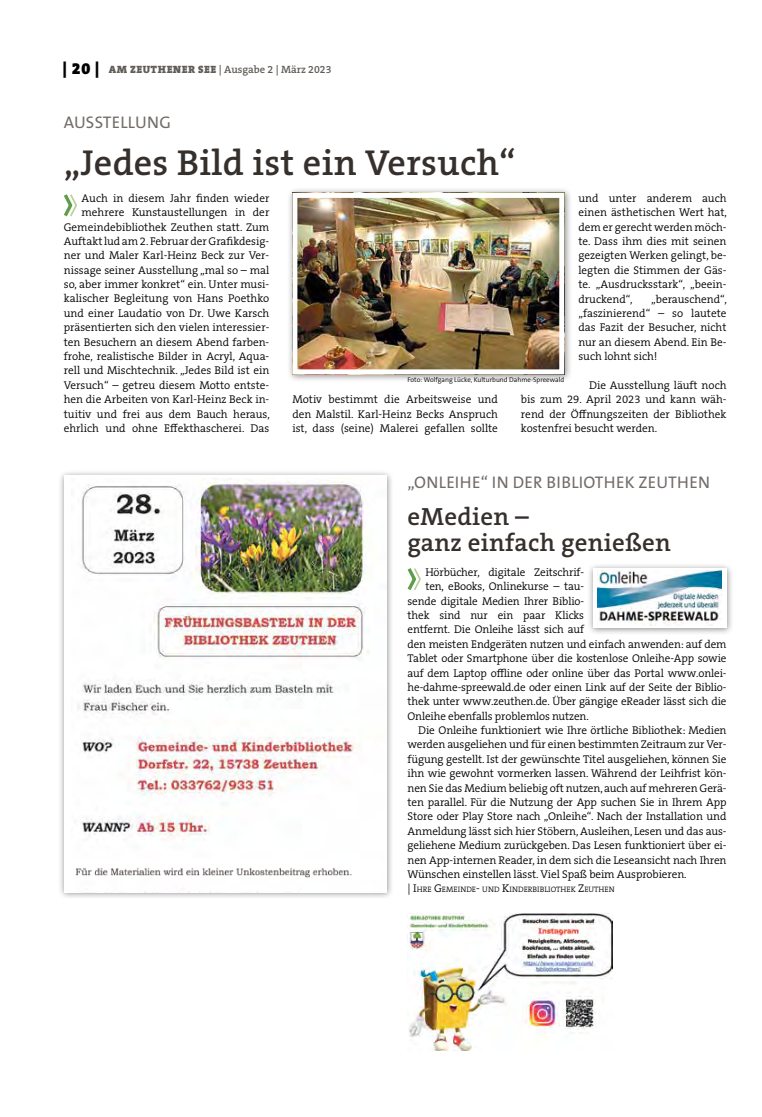
<style>
.page{position:relative;width:762px;height:1117px;background:#fff}
.page>*{position:absolute;margin:0;border:0;box-sizing:border-box;transform-origin:0 0}
.t1{font:600 36.25px "The Serif B W6";letter-spacing:.01em;color:#36302d}
.t2{font:600 25px/26.2px "The Serif B W6";letter-spacing:.01em;color:#36302d}
.t3{font:16.88px "The Sans B W5 Plain";letter-spacing:.015em;color:#716c69}
.t4{font:300 11.25px/14.4px "The Serif B W4";letter-spacing:-.01em;color:#000;text-align:justify}
.t5{font:600 10.62px "The Serif B W6";color:#615c58}
.t6{font:300 7.88px "The Serif B W4";color:#000}
.t7{font:300 6.88px "The Sans B W4";color:#000}
.s1{font-family:"The Serif B W9";font-weight:900;font-size:16.25px;color:#000}
.s2{font-family:"The Serif B W9";font-weight:900}
.s3{font-size:11.25px}
</style>
<div class="page">
<div style="left:287px;top:187px;width:285px;height:195px;background:#000;opacity:.45"></div>
<img style="left:298px;top:199px;width:260px;height:169px">
<div style="left:292px;top:193px;width:272px;height:181px;border:5px solid #fff"></div>
<svg style="left:64px;top:194px;width:13px;height:23px"></svg>
<svg style="left:407px;top:568px;width:14px;height:22px"></svg>
<div style="left:587px;top:562px;width:147px;height:73px;background:#000;opacity:.45"></div>
<div style="left:593px;top:568px;width:133px;height:59px;background:#fff"></div>
<img style="left:597px;top:570px;width:124px;height:55px">
<div style="left:58px;top:469px;width:336px;height:431px;background:#000;opacity:.45"></div>
<div style="left:64px;top:475px;width:322px;height:417px;background:#fff"></div>
<img style="left:78px;top:478px;width:291px;height:414px">
<img style="left:75px;top:859px;width:294px;height:19px">
<img style="left:407px;top:913px;width:205px;height:137px">
<p class="t5" style="left:63px;top:63px;width:270px"><span class="s1">| 20 |</span> <span class="s2">AM ZEUTHENER SEE</span> | Ausgabe 2 | März 2023</p>
<h3 class="t3" style="left:64px;top:111px;width:108px">AUSSTELLUNG</h3>
<h1 class="t1" style="left:64px;top:139px;width:453px">„Jedes Bild ist ein Versuch“</h1>
<p class="t4" style="left:64px;top:191px;width:207px;text-align:right">Auch in diesem Jahr finden wieder mehrere Kunstaustellungen in der Gemeindebibliothek Zeuthen statt. Zum Auftakt lud am 2. Februar der Grafikdesig&shy;ner und Maler Karl-Heinz Beck zur Ver&shy;nissage seiner Ausstellung „mal so – mal so, aber immer konkret“ ein. Unter musi&shy;kalischer Begleitung von Hans Poethko und einer Laudatio von Dr. Uwe Karsch präsentierten sich den vielen interessier&shy;ten Besuchern an diesem Abend farben&shy;frohe, realistische Bilder in Acryl, Aqua&shy;rell und Mischtechnik. „Jedes Bild ist ein Versuch“ – getreu diesem Motto entste&shy;hen die Arbeiten von Karl-Heinz Beck in&shy;tuitiv und frei aus dem Bauch heraus, ehrlich und ohne Effekthascherei. Das</p>
<p class="t4" style="left:578px;top:191px;width:150px;text-align:left">und unter anderem auch einen ästhetischen Wert hat, dem er gerecht werden möch&shy;te. Dass ihm dies mit seinen gezeigten Werken gelingt, be&shy;legten die Stimmen der Gäs&shy;te. „Ausdrucksstark“, „beein&shy;druckend“,</p>
<p class="t4" style="left:578px;top:291px;width:150px;text-indent:73px">„berauschend“, „faszinierend“ – so lautete das Fazit der Besucher, nicht nur an diesem Abend. Ein Be&shy;such lohnt sich!</p>
<p class="t4" style="left:521px;top:378px;width:207px;text-indent:68px">Die Ausstellung läuft noch bis zum 29. April 2023 und kann wäh&shy;rend der Öffnungszeiten der Bibliothek kostenfrei besucht werden.</p>
<p class="t7" style="left:407px;top:375px;width:158px">Foto: Wolfgang Lücke, Kulturbund Dahme-Spreewald</p>
<p class="t4" style="left:292px;top:392px;width:207px">Motiv bestimmt die Arbeitsweise und den Malstil. Karl-Heinz Becks Anspruch ist, dass (seine) Malerei gefallen sollte</p>
<h3 class="t3" style="left:407px;top:471px;width:304px">„ONLEIH E“ IN DER BIBLIOTH EK ZEUTH EN</h3>
<h2 class="t2" style="left:407px;top:503px;width:265px">eMedien –<br>ganz einfach genießen</h2>
<p class="t4" style="left:425px;top:564px;width:160px">Hörbücher, digitale Zeitschrif-</p>
<p class="t4" style="left:425px;top:579px;width:160px">ten, eBooks, Onlinekurse – tau-</p>
<p class="t4" style="left:407px;top:593px;width:178px">sende digitale Medien Ihrer Biblio-</p>
<p class="t4" style="left:407px;top:608px;width:178px">thek sind nur ein paar Klicks</p>
<p class="t4" style="left:407px;top:622px;width:178px">entfernt. Die Onleihe lässt sich auf</p>
<p class="t4" style="left:407px;top:636px;width:320px">den meisten Endgeräten nutzen und einfach anwenden: auf dem</p>
<p class="t4" style="left:407px;top:651px;width:320px">Tablet oder Smartphone über die kostenlose Onleihe-App sowie</p>
<p class="t4" style="left:407px;top:665px;width:320px">auf dem Laptop offline oder online über das Portal www.onlei-</p>
<p class="t4" style="left:407px;top:679px;width:320px">he-dahme-spreewald.de oder einen Link auf der Seite der Biblio-</p>
<p class="t4" style="left:407px;top:694px;width:320px">thek unter www.zeuthen.de. Über gängige eReader lässt sich die</p>
<p class="t4" style="left:407px;top:708px;width:183px">Onleihe ebenfalls problemlos nutzen.</p>
<p class="t4" style="left:418px;top:723px;width:310px">Die Onleihe funktioniert wie Ihre örtliche Bibliothek: Medien</p>
<p class="t4" style="left:407px;top:737px;width:320px">werden ausgeliehen und für einen bestimmten Zeitraum zur Ver-</p>
<p class="t4" style="left:407px;top:751px;width:320px">fügung gestellt. Ist der gewünschte Titel ausgeliehen, können Sie</p>
<p class="t4" style="left:407px;top:766px;width:320px">ihn wie gewohnt vormerken lassen. Während der Leihfrist kön-</p>
<p class="t4" style="left:407px;top:780px;width:320px">nen Sie das Medium beliebig oft nutzen, auch auf mehreren Gerä-</p>
<p class="t4" style="left:407px;top:794px;width:320px">ten parallel. Für die Nutzung der App suchen Sie in Ihrem App</p>
<p class="t4" style="left:407px;top:809px;width:320px">Store oder Play Store nach „Onleihe“. Nach der Installation und</p>
<p class="t4" style="left:407px;top:823px;width:320px">Anmeldung lässt sich hier Stöbern, Ausleihen, Lesen und das aus-</p>
<p class="t4" style="left:407px;top:838px;width:320px">geliehene Medium zurückgeben. Das Lesen funktioniert über ei-</p>
<p class="t4" style="left:407px;top:852px;width:320px">nen App-internen Reader, in dem sich die Leseansicht nach Ihren</p>
<p class="t4" style="left:407px;top:866px;width:280px">Wünschen einstellen lässt. Viel Spaß beim Ausprobieren.</p>
<p class="t6" style="left:407px;top:884px;width:209px"><span class="s3">| I</span>HRE <span class="s3">G</span>EMEINDE<span class="s3">-</span> UND <span class="s3">K</span>INDERBIBLIOTHEK <span class="s3">Z</span>EUTHEN</p>
</div>
